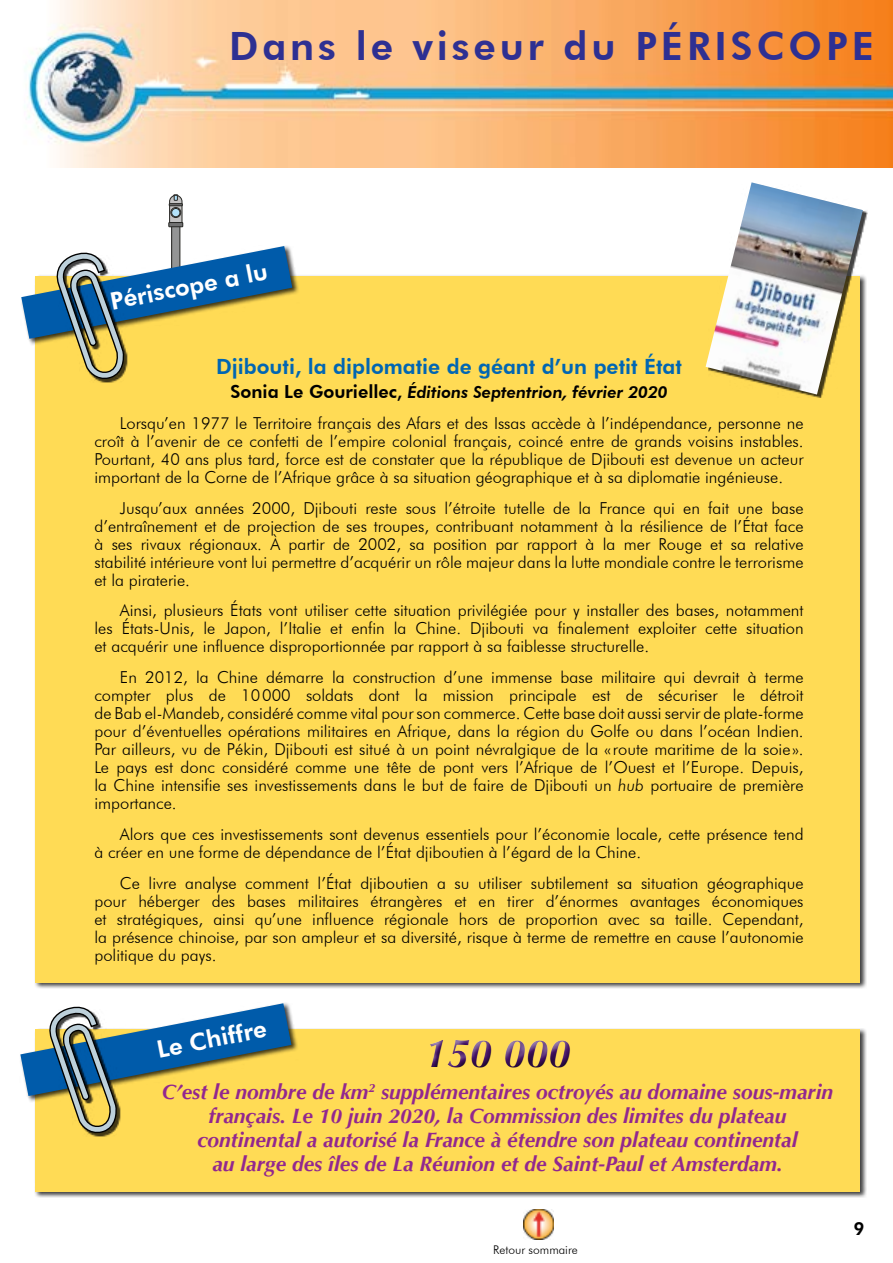
<style>
.page{position:relative;width:893px;height:1263px;background:#fff}
.page>*{position:absolute;margin:0;border:0;box-sizing:border-box;transform-origin:0 0}
.t1{font:italic 700 40.5px "Optima";color:#431165}
.t2{font:800 39px "Futura BT";letter-spacing:.1em;color:#2e3092}
.t3{font:800 24px "Futura BT";color:#fff}
.t4{font:italic 700 21px/24px "Optima";color:#92278f;text-align:center}
.t5{font:800 21px "Futura BT";color:#0066b3}
.t6{font:800 18px "Futura BT";color:#000}
.t7{font:300 16.5px/18px "Futura BT";color:#000;text-align:justify}
.t8{font:300 12px "Futura BT";color:#000}
.s1{font-weight:800;font-size:18px}
.s2{font-weight:800}
.s3{font-weight:800;font-style:italic}
.s4{font-style:italic}
</style>
<div class="page">
<div style="left:172px;top:224px;width:8px;height:84px;background:#949595"></div>
<div style="left:172px;top:224px;width:8px;height:84px;border:1px solid #272724"></div>
<svg style="left:169px;top:195px;width:13px;height:27px"></svg>
<div style="left:169px;top:222px;width:14px;height:5px;background:#717171"></div>
<div style="left:169px;top:222px;width:14px;height:5px;border:1px solid #272724"></div>
<img style="left:25px;top:0;width:868px;height:168px">
<div style="left:35px;top:276px;width:825px;height:706px;background:#ffdb55"></div>
<div style="left:20px;top:245px;width:279px;height:101px;background:#000;opacity:.75"></div>
<svg style="left:21px;top:246px;width:271px;height:135px"></svg>
<div style="left:34px;top:1028px;width:833px;height:170px;background:#000;opacity:.75"></div>
<div style="left:35px;top:1029px;width:825px;height:163px;background:#ffdb55"></div>
<div style="left:422px;top:1037px;width:159px;height:42px;background:#000;opacity:.75"></div>
<div style="left:20px;top:1002px;width:279px;height:101px;background:#000;opacity:.75"></div>
<svg style="left:20px;top:1003px;width:271px;height:132px"></svg>
<img style="left:523px;top:1210px;width:30px;height:29px">
<div style="left:708px;top:185px;width:159px;height:213px;background:#000;opacity:.75"></div>
<img style="left:706px;top:182px;width:157px;height:212px">
<h2 class="t2" style="left:229px;top:23px;width:646px">Dans le viseur du PÉRISCOPE</h2>
<h3 class="t3" style="left:108px;top:287px;width:161px;rotate:-11deg">Périscope a lu</h3>
<p class="t5" style="left:216px;top:354px;width:467px">Djibouti, la diplomatie de géant d’un petit État</p>
<p class="t7" style="left:120px;top:377px;width:685px;line-height:30.8px;text-indent:111px"><span class="s1">Sonia Le Gouriellec</span><span class="s2">,</span> <span class="s3">Éditions Septentrion, février 2020<br></span>Lorsqu’en 1977 le Territoire français des Afars et des Issas accède à l’indépendance, personne ne</p>
<p class="t7" style="left:94px;top:432px;width:711px">croît à l’avenir de ce confetti de l’empire colonial français, coincé entre de grands voisins instables.<br>Pourtant, 40 ans plus tard, force est de constater que la république de Djibouti est devenue un acteur important de la Corne de l’Afrique grâce à sa situation géographique et à sa diplomatie ingénieuse.</p>
<p class="t7" style="left:94px;top:498px;width:711px;text-indent:26px">Jusqu’aux années 2000, Djibouti reste sous l’étroite tutelle de la France qui en fait une base d’entraînement et de projection de ses troupes, contribuant notamment à la résilience de l’État face à ses rivaux régionaux. À partir de 2002, sa position par rapport à la mer Rouge et sa relative stabilité intérieure vont lui permettre d’acquérir un rôle majeur dans la lutte mondiale contre le terrorisme et la piraterie.</p>
<p class="t7" style="left:94px;top:601px;width:711px;text-indent:26px">Ainsi, plusieurs États vont utiliser cette situation privilégiée pour y installer des bases, notamment les États-Unis, le Japon, l’Italie et enfin la Chine. Djibouti va finalement exploiter cette situation et acquérir une influence disproportionnée par rapport à sa faiblesse structurelle.</p>
<p class="t7" style="left:94px;top:668px;width:711px;text-indent:26px">En 2012, la Chine démarre la construction d’une immense base militaire qui devrait à terme compter plus de 10000 soldats dont la mission principale est de sécuriser le détroit de Bab el-Mandeb, considéré comme vital pour son commerce. Cette base doit aussi servir de plate-forme pour d’éventuelles opérations militaires en Afrique, dans la région du Golfe ou dans l’océan Indien.<br>Par ailleurs, vu de Pékin, Djibouti est situé à un point névralgique de la «route maritime de la soie ».<br>Le pays est donc considéré comme une tête de pont vers l’Afrique de l’Ouest et l’Europe. Depuis, la Chine intensifie ses investissements dans le but de faire de Djibouti un <span class="s4">hub</span> portuaire de première importance.</p>
<p class="t7" style="left:94px;top:825px;width:711px;text-indent:26px">Alors que ces investissements sont devenus essentiels pour l’économie locale, cette présence tend à créer en une forme de dépendance de l’État djiboutien à l’égard de la Chine.</p>
<p class="t7" style="left:94px;top:873px;width:711px;text-indent:26px">Ce livre analyse comment l’État djiboutien a su utiliser subtilement sa situation géographique pour héberger des bases militaires étrangères et en tirer d’énormes avantages économiques et stratégiques, ainsi qu’une influence régionale hors de proportion avec sa taille. Cependant, la présence chinoise, par son ampleur et sa diversité, risque à terme de remettre en cause l’autonomie politique du pays.</p>
<h3 class="t3" style="left:154px;top:1035px;width:113px;rotate:-11deg">Le Chiffre</h3>
<h1 class="t1" style="left:424px;top:1030px;width:148px">150 000</h1>
<p class="t4" style="left:162px;top:1080px;width:673px">C’est le nombre de km<sup>2</sup> supplémentaires octroyés au domaine sous-marin français. Le 10 juin 2020, la Commission des limites du plateau continental a autorisé la France à étendre son plateau continental<br>au large des îles de La Réunion et de Saint-Paul et Amsterdam.</p>
<p class="t8" style="left:493px;top:1242px;width:86px">Retour sommaire</p>
<p class="t6" style="left:853px;top:1218px;width:13px">9</p>
</div>
